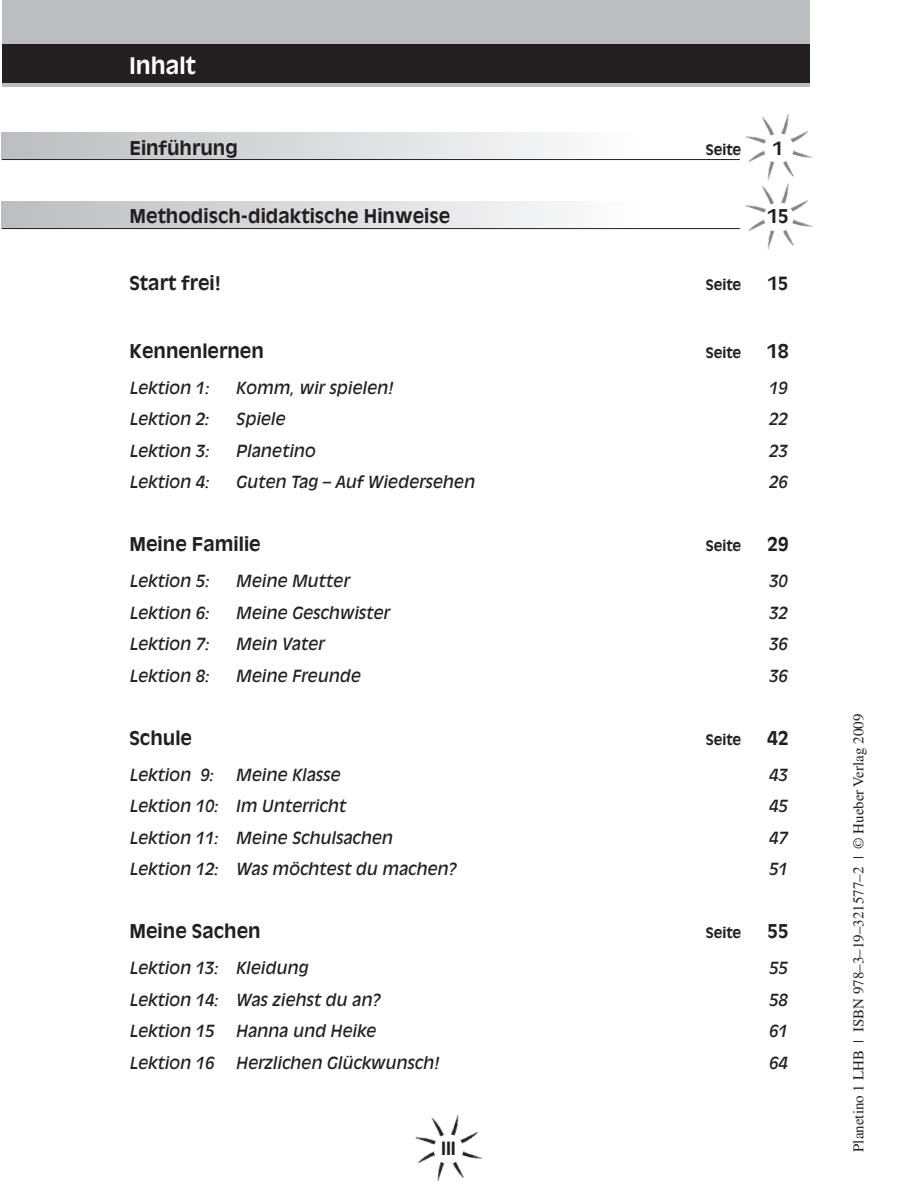
<style>
.page{position:relative;width:897px;height:1195px;background:#fff}
.page>*{position:absolute;margin:0;border:0;box-sizing:border-box;transform-origin:0 0}
.t1{font:700 22.5px "Antique Olive LT";color:#fff}
.t2{font:700 18.75px "Antique Olive LT";color:#231f20}
.t3{font:700 18px "Antique Olive LT";color:#231f20}
.t4{font:italic 16.5px "Antique Olive LT";color:#231f20}
.t5{font:15px "Times LT";color:#231f20}
.t6{font:700 14.25px "Antique Olive LT";color:#231f20}
</style>
<div class="page">
<div style="left:2px;top:133px;width:638px;height:27px;background:linear-gradient(to right,#bbbdbf,#fcfdfd)"></div>
<img style="left:745px;top:114px;width:68px;height:66px">
<div style="left:764px;top:133px;width:29px;height:30px;background:#fff;border-radius:50%"></div>
<hr style="left:2px;top:159px;width:738px;height:1px;background:#231f20">
<div style="left:2px;top:202px;width:638px;height:27px;background:linear-gradient(to right,#bbbdbf,#fcfdfd)"></div>
<img style="left:745px;top:183px;width:68px;height:66px">
<div style="left:764px;top:202px;width:29px;height:30px;background:#fff;border-radius:50%"></div>
<hr style="left:2px;top:228px;width:738px;height:1px;background:#231f20">
<img style="left:415px;top:1115px;width:68px;height:66px">
<div style="left:434px;top:1134px;width:29px;height:30px;background:#fff;border-radius:50%"></div>
<div style="left:2px;top:0;width:808px;height:87px;background:#bcbdc0"></div>
<div style="left:2px;top:45px;width:808px;height:38px;background:#231f20"></div>
<h1 class="t1" style="left:130px;top:57px;width:68px">Inhalt</h1>
<p class="t2" style="left:130px;top:140px;width:110px">Einführung</p>
<p class="t6" style="left:706px;top:144px;width:37px">Seite</p>
<p class="t3" style="left:773px;top:141px;width:12px">1</p>
<p class="t2" style="left:130px;top:208px;width:322px">Methodisch-didaktische Hinweise</p>
<p class="t2" style="left:768px;top:208px;width:22px">15</p>
<p class="t2" style="left:130px;top:275px;width:93px">Start frei!</p>
<p class="t6" style="left:706px;top:279px;width:37px">Seite</p>
<p class="t3" style="left:768px;top:276px;width:21px">15</p>
<p class="t2" style="left:130px;top:343px;width:136px">Kennenlernen</p>
<p class="t6" style="left:706px;top:346px;width:37px">Seite</p>
<p class="t2" style="left:768px;top:343px;width:22px">18</p>
<p class="t4" style="left:130px;top:381px;width:81px">Lektion 1:</p>
<p class="t4" style="left:236px;top:381px;width:159px">Komm, wir spielen!</p>
<p class="t4" style="left:769px;top:381px;width:20px">19</p>
<p class="t4" style="left:130px;top:412px;width:81px">Lektion 2:</p>
<p class="t4" style="left:236px;top:412px;width:51px">Spiele</p>
<p class="t4" style="left:769px;top:412px;width:20px">22</p>
<p class="t4" style="left:130px;top:444px;width:81px">Lektion 3:</p>
<p class="t4" style="left:236px;top:444px;width:81px">Planetino</p>
<p class="t4" style="left:769px;top:444px;width:20px">23</p>
<p class="t4" style="left:130px;top:475px;width:81px">Lektion 4:</p>
<p class="t4" style="left:236px;top:475px;width:240px">Guten Tag – Auf Wiedersehen</p>
<p class="t4" style="left:769px;top:475px;width:20px">26</p>
<p class="t2" style="left:130px;top:536px;width:133px">Meine Familie</p>
<p class="t6" style="left:706px;top:540px;width:37px">Seite</p>
<p class="t2" style="left:768px;top:536px;width:22px">29</p>
<p class="t4" style="left:130px;top:574px;width:81px">Lektion 5:</p>
<p class="t4" style="left:236px;top:574px;width:115px">Meine Mutter</p>
<p class="t4" style="left:769px;top:574px;width:20px">30</p>
<p class="t4" style="left:130px;top:606px;width:81px">Lektion 6:</p>
<p class="t4" style="left:236px;top:606px;width:155px">Meine Geschwister</p>
<p class="t4" style="left:769px;top:606px;width:20px">32</p>
<p class="t4" style="left:130px;top:637px;width:81px">Lektion 7:</p>
<p class="t4" style="left:236px;top:637px;width:90px">Mein Vater</p>
<p class="t4" style="left:769px;top:637px;width:20px">36</p>
<p class="t4" style="left:130px;top:669px;width:81px">Lektion 8:</p>
<p class="t4" style="left:236px;top:669px;width:126px">Meine Freunde</p>
<p class="t4" style="left:769px;top:669px;width:20px">36</p>
<p class="t2" style="left:130px;top:730px;width:64px">Schule</p>
<p class="t6" style="left:706px;top:733px;width:37px">Seite</p>
<p class="t2" style="left:768px;top:730px;width:22px">42</p>
<p class="t4" style="left:130px;top:768px;width:86px">Lektion 9:</p>
<p class="t4" style="left:236px;top:768px;width:106px">Meine Klasse</p>
<p class="t4" style="left:769px;top:768px;width:20px">43</p>
<p class="t4" style="left:130px;top:799px;width:218px">Lektion 10: Im Unterricht</p>
<p class="t4" style="left:769px;top:799px;width:20px">45</p>
<p class="t4" style="left:130px;top:831px;width:264px">Lektion 11: Meine Schulsachen</p>
<p class="t4" style="left:769px;top:831px;width:20px">47</p>
<p class="t4" style="left:130px;top:862px;width:328px">Lektion 12: Was möchtest du machen?</p>
<p class="t4" style="left:769px;top:862px;width:20px">51</p>
<p class="t2" style="left:130px;top:923px;width:133px">Meine Sachen</p>
<p class="t6" style="left:706px;top:927px;width:37px">Seite</p>
<p class="t2" style="left:768px;top:923px;width:22px">55</p>
<p class="t4" style="left:130px;top:961px;width:180px">Lektion 13: Kleidung</p>
<p class="t4" style="left:769px;top:961px;width:20px">55</p>
<p class="t4" style="left:130px;top:993px;width:252px">Lektion 14: Was ziehst du an?</p>
<p class="t4" style="left:769px;top:993px;width:20px">58</p>
<p class="t4" style="left:130px;top:1024px;width:86px">Lektion 15</p>
<p class="t4" style="left:236px;top:1024px;width:142px">Hanna und Heike</p>
<p class="t4" style="left:769px;top:1024px;width:20px">61</p>
<p class="t4" style="left:130px;top:1056px;width:86px">Lektion 16</p>
<p class="t4" style="left:236px;top:1056px;width:205px">Herzlichen Glückwunsch!</p>
<p class="t4" style="left:769px;top:1056px;width:20px">64</p>
<p class="t3" style="left:441px;top:1141px;width:16px">III</p>
<p class="t5" style="left:853px;top:1152px;width:440px;rotate:-90deg">Planetino 1 LHB | ISBN 978–3–19–321577–2 | © Hueber Verlag 2009</p>
</div>
